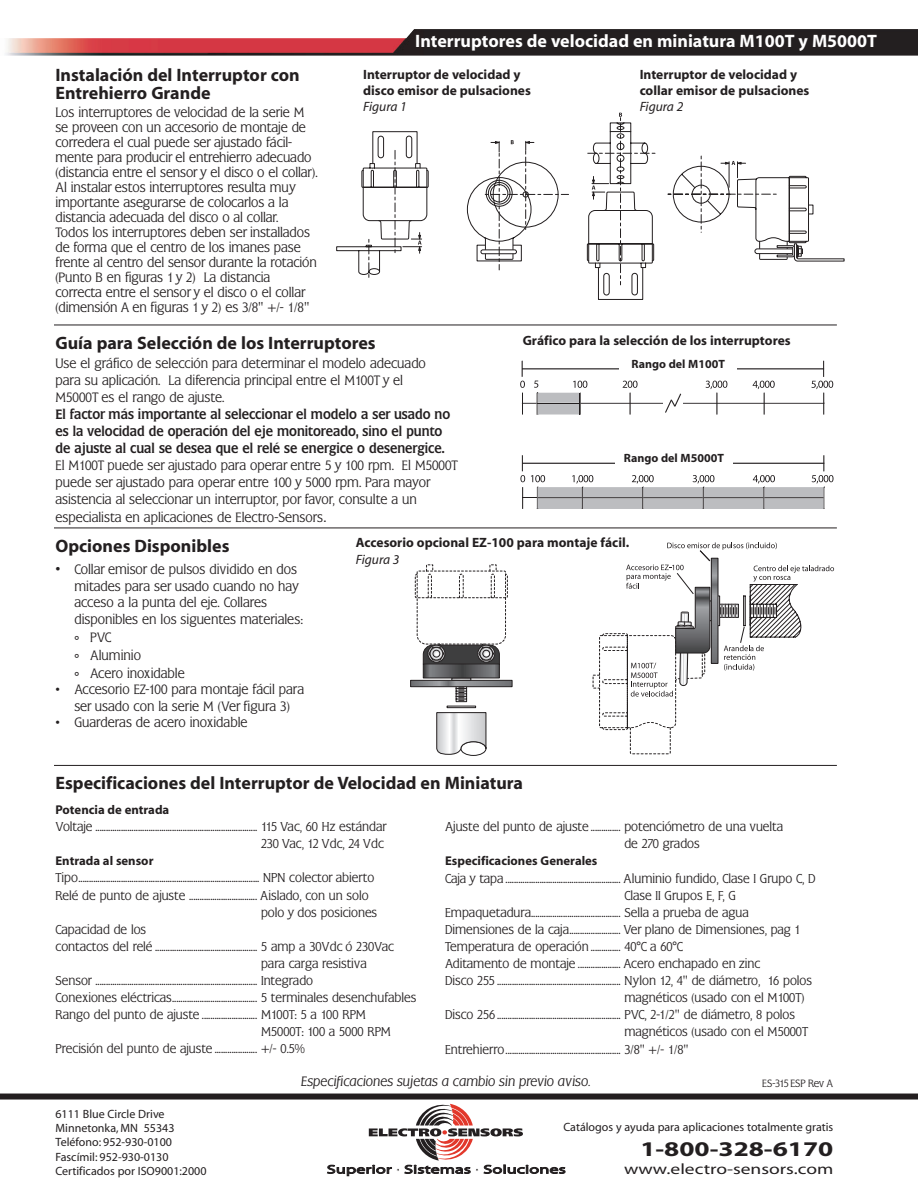
<style>
.page{position:relative;width:918px;height:1188px;background:#fff}
.page>*{position:absolute;margin:0;border:0;box-sizing:border-box;transform-origin:0 0}
.t1{font:700 21px "Myriad";color:#231f20;scale:1.3 1}
.t2{font:700 18px/18px "Myriad";color:#231f20}
.t3{font:700 18px "Myriad";color:#fff}
.t4{font:15px "Myriad";color:#231f20;scale:1.3 1}
.t5{font:300 13.5px/15px "Flange BQ";color:#231f20}
.t6{font:700 13.5px/16.2px "Myriad";color:#231f20}
.t7{font:13.5px/17.1px "Flange BQ";color:#231f20}
.t8{font:italic 300 13.5px "Flange BQ";color:#231f20}
.t9{font:italic 13.5px "Myriad";color:#231f20}
.t10{font:300 12.75px/17.1px "Flange BQ";color:#231f20;text-align:right}
.t11{font:700 12.75px "Myriad";color:#231f20}
.t12{font:12px/14.4px "Myriad";color:#231f20}
.t13{font:700 12px "Myriad";color:#231f20}
.t14{font:300 10.5px "Flange BQ";letter-spacing:-.025em;color:#231f20}
.s1{font-family:"Helvetica";font-weight:400}
.s2{font-size:15px}
</style>
<div class="page">
<img style="left:5px;top:29px;width:913px;height:27px">
<div style="left:0;top:1094px;width:918px;height:6px;background:#231f20"></div>
<hr style="left:54px;top:765px;width:783px;height:1px;background:#231f20">
<hr style="left:54px;top:325px;width:783px;height:1px;background:#231f20">
<hr style="left:54px;top:528px;width:783px;height:1px;background:#231f20">
<svg style="left:593px;top:542px;width:241px;height:213px"></svg>
<svg style="left:336px;top:131px;width:93px;height:146px"></svg>
<svg style="left:466px;top:140px;width:103px;height:130px"></svg>
<svg style="left:668px;top:156px;width:177px;height:106px"></svg>
<svg style="left:586px;top:113px;width:69px;height:187px"></svg>
<hr style="left:581px;top:403px;width:243px;height:1px;background:#231f20">
<div style="left:663px;top:395px;width:20px;height:13px;background:#fff"></div>
<svg style="left:706px;top:381px;width:21px;height:34px"></svg>
<svg style="left:753px;top:381px;width:22px;height:34px"></svg>
<svg style="left:623px;top:381px;width:15px;height:34px"></svg>
<svg style="left:665px;top:393px;width:16px;height:20px"></svg>
<hr style="left:522px;top:368px;width:302px;height:1px;background:#231f20">
<svg style="left:811px;top:361px;width:22px;height:54px"></svg>
<svg style="left:520px;top:361px;width:67px;height:54px"></svg>
<div style="left:461px;top:742px;width:25px;height:14px;border:1px solid #231f20;border-radius:50%"></div>
<svg style="left:436px;top:712px;width:50px;height:43px"></svg>
<div style="left:447px;top:706px;width:29px;height:2px;border:1px solid #231f20"></div>
<svg style="left:456px;top:687px;width:11px;height:15px"></svg>
<svg style="left:412px;top:682px;width:98px;height:3px"></svg>
<div style="left:410px;top:680px;width:102px;height:7px;border:1px solid #231f20"></div>
<svg style="left:415px;top:564px;width:93px;height:116px"></svg>
<div style="left:483px;top:650px;width:7px;height:7px;border:1px solid #231f20;border-radius:50%"></div>
<svg style="left:520px;top:455px;width:314px;height:54px"></svg>
<svg style="left:327px;top:1104px;width:239px;height:72px"></svg>
<div style="left:619px;top:358px;width:118px;height:18px;background:#fff"></div>
<div style="left:615px;top:452px;width:118px;height:19px;background:#fff"></div>
<h2 class="t2" style="left:55px;top:68px;width:246px">Instalación del Interruptor con<br>Entrehierro Grande</h2>
<p class="t5" style="left:55px;top:106px;width:264px">Los interruptores de velocidad de la serie M se proveen con un accesorio de montaje de corredera el cual puede ser ajustado fácil&shy;mente para producir el entrehierro adecuado (distancia entre el sensor y el disco o el collar).<br>Al instalar estos interruptores resulta muy importante asegurarse de colocarlos a la distancia adecuada del disco o al collar.<br>Todos los interruptores deben ser installados de forma que el centro de los imanes pase frente al centro del sensor durante la rotación (Punto B en figuras 1 y 2) La distancia correcta entre el sensor y el disco o el collar (dimensión A en figuras 1 y 2) es 3/8" +/- 1/8"</p>
<h2 class="t3" style="left:415px;top:34px;width:463px">Interruptores de velocidad en miniatura M100T y M5000T</h2>
<p class="t6" style="left:363px;top:67px;width:169px">Interruptor de velocidad y disco emisor de pulsaciones</p>
<p class="t9" style="left:363px;top:101px;width:45px">Figura 1</p>
<p class="t6" style="left:640px;top:67px;width:171px">Interruptor de velocidad y collar emisor de pulsaciones</p>
<p class="t9" style="left:640px;top:101px;width:45px">Figura 2</p>
<h2 class="t2" style="left:56px;top:335px;width:322px">Guía para Selección de los Interruptores</h2>
<p class="t5" style="left:56px;top:356px;width:372px;line-height:17.1px">Use el gráfico de selección para determinar el modelo adecuado para su aplicación. La diferencia principal entre el M100T y el<br>M5000T es el rango de ajuste.</p>
<p class="t7" style="left:56px;top:406px;width:396px">El factor más importante al seleccionar el modelo a ser usado no es la velocidad de operación del eje monitoreado, sino el punto de ajuste al cual se desea que el relé se energice o desenergice.</p>
<p class="t5" style="left:56px;top:458px;width:404px;line-height:17.1px">El M100T puede ser ajustado para operar entre 5 y 100 rpm. El M5000T puede ser ajustado para operar entre 100 y 5000 rpm. Para mayor asistencia al seleccionar un interruptor, por favor, consulte a un especialista en aplicaciones de Electro-Sensors<span class="s1">.</span></p>
<p class="t6" style="left:523px;top:334px;width:269px">Gráfico para la selección de los interruptores</p>
<p class="t13" style="left:632px;top:359px;width:95px">Rango del M100T</p>
<p class="t13" style="left:624px;top:454px;width:101px">Rango del M5000T</p>
<h2 class="t2" style="left:56px;top:538px;width:175px">Opciones Disponibles</h2>
<p class="t5" style="left:74px;top:562px;width:230px;line-height:16.5px;text-indent:-19px"><span class="s2">•</span> Collar emisor de pulsos dividido en dos mitades para ser usado cuando no hay acceso a la punta del eje. Collares disponibles en los siguentes materiales:</p>
<p class="t5" style="left:74px;top:629px;width:112px;line-height:18px">° PVC<br>° Aluminio<br>° Acero inoxidable</p>
<p class="t5" style="left:55px;top:682px;width:250px;line-height:16.5px;text-align:center">• Accesorio EZ-100 para montaje fácil para ser usado con la serie M (Ver figura 3)</p>
<p class="t5" style="left:55px;top:716px;width:194px">• Guarderas de acero inoxidable</p>
<p class="t6" style="left:356px;top:536px;width:275px">Accesorio opcional EZ-100 para montaje fácil.</p>
<p class="t9" style="left:356px;top:554px;width:45px">Figura 3</p>
<h2 class="t2" style="left:56px;top:775px;width:469px">Especificaciones del Interruptor de Velocidad en Miniatura</h2>
<p class="t11" style="left:56px;top:805px;width:115px">Potencia de entrada</p>
<p class="t10" style="left:56px;top:819px;width:333px">Voltaje ............................................................................ 115 Vac, 60 Hz estándar<br>230 Vac, 12 Vdc, 24 Vdc</p>
<p class="t11" style="left:56px;top:856px;width:100px">Entrada al sensor</p>
<p class="t10" style="left:56px;top:871px;width:320px">Tipo..................................................................................... NPN colector abierto</p>
<p class="t10" style="left:56px;top:888px;width:315px">Relé de punto de ajuste ................................ Aislado, con un solo</p>
<p class="t10" style="left:261px;top:905px;width:118px">polo y dos posiciones</p>
<p class="t10" style="left:56px;top:922px;width:92px">Capacidad de los</p>
<p class="t10" style="left:56px;top:939px;width:340px">contactos del relé ................................................ 5 amp a 30Vdc ó 230Vac</p>
<p class="t10" style="left:261px;top:956px;width:107px">para carga resistiva</p>
<p class="t10" style="left:56px;top:973px;width:259px">Sensor ............................................................................ Integrado</p>
<p class="t10" style="left:56px;top:990px;width:362px">Conexiones eléctricas........................................ 5 terminales desenchufables</p>
<p class="t10" style="left:56px;top:1007px;width:312px">Rango del punto de ajuste .......................... M100T: 5 a 100 RPM</p>
<p class="t10" style="left:261px;top:1024px;width:131px">M5000T: 100 a 5000 RPM</p>
<p class="t10" style="left:56px;top:1042px;width:251px">Precisión del punto de ajuste .................... +/- 0.5%</p>
<p class="t10" style="left:624px;top:819px;width:160px;text-align:left;text-indent:-179px">Ajuste del punto de ajuste .............. potenciómetro de una vuelta de 270 grados</p>
<p class="t11" style="left:445px;top:856px;width:154px">Especificaciones Generales</p>
<p class="t10" style="left:445px;top:871px;width:372px">Caja y tapa ...................................................... Aluminio fundido, Clase I Grupo C, D</p>
<p class="t10" style="left:624px;top:888px;width:113px">Clase II Grupos E, F, G</p>
<p class="t10" style="left:445px;top:905px;width:305px">Empaquetadura.......................................... Sella a prueba de agua</p>
<p class="t10" style="left:445px;top:922px;width:357px">Dimensiones de la caja........................ Ver plano de Dimensiones, pag 1</p>
<p class="t10" style="left:445px;top:939px;width:239px">Temperatura de operación .............. 40°C a 60°C</p>
<p class="t10" style="left:445px;top:956px;width:317px">Aditamento de montaje .................... Acero enchapado en zinc</p>
<p class="t10" style="left:445px;top:973px;width:369px">Disco 255 .......................................................... Nylon 12, 4" de diámetro, 16 polos</p>
<p class="t10" style="left:624px;top:990px;width:182px">magnéticos (usado con el M100T)</p>
<p class="t10" style="left:445px;top:1007px;width:351px">Disco 256 .......................................................... PVC, 2-1/2" de diámetro, 8 polos</p>
<p class="t10" style="left:624px;top:1024px;width:185px">magnéticos (usado con el M5000T</p>
<p class="t10" style="left:445px;top:1042px;width:245px">Entrehierro...................................................... 3/8" +/- 1/8"</p>
<p class="t12" style="left:56px;top:1107px;width:153px">6111 Blue Circle Drive<br>Minnetonka, MN 55343<br>Teléfono: 952-930-0100<br>Fascímil: 952-930-0130<br>Certificados por ISO9001:2000</p>
<p class="t8" style="left:301px;top:1076px;width:291px">Especificaciones sujetas a cambio sin previo aviso.</p>
<p class="t14" style="left:762px;top:1079px;width:72px">ES-315 ESP Rev A</p>
<p class="t12" style="left:563px;top:1120px;width:271px">Catálogos y ayuda para aplicaciones totalmente gratis</p>
<h1 class="t1" style="left:640px;top:1141px;width:150px">1-800-328-6170</h1>
<p class="t4" style="left:624px;top:1163px;width:162px">www.electro-sensors.com</p>
</div>
